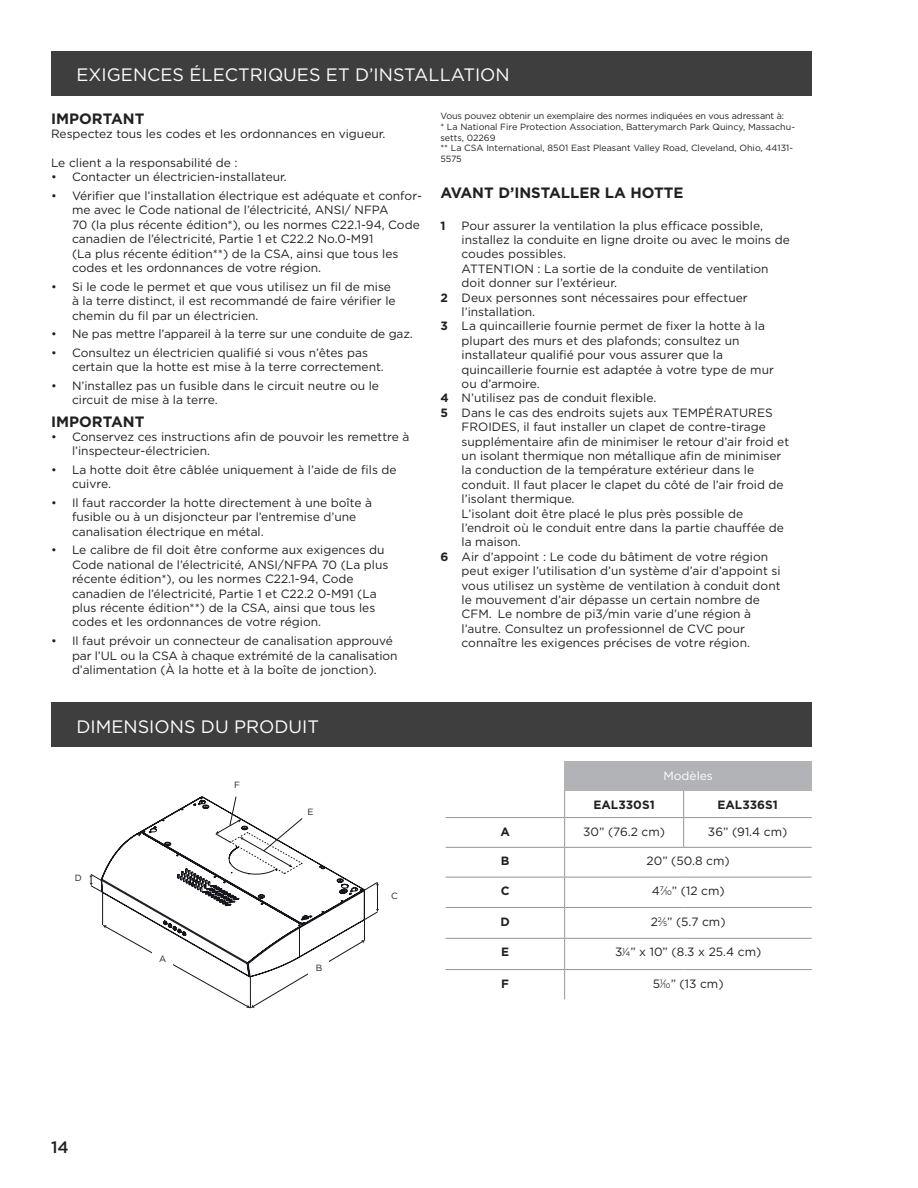
<style>
.page{position:relative;width:918px;height:1188px;background:#fff}
.page>*{position:absolute;margin:0;border:0;box-sizing:border-box;transform-origin:0 0}
.Títulos_subtítulos_c{font:18px "Gotham";color:#fff}
.t1{font:500 16.5px "Gotham";color:#231f20}
.t2{font:700 15px "Gotham";color:#231f20}
.Vinetas_1{font:12px/14.4px "Gotham";color:#231f20}
.Viñetas_bullets{font:12px/14.4px "Gotham";color:#231f20}
.Vinetas_1-2{font:700 12px "Gotham";color:#231f20}
.t3{font:12px "Gotham";color:#fff}
.Foot_note{font:9px/10.8px "Gotham";color:#231f20}
.s1{font-weight:700}
.s2{font-size:6.6px}
</style>
<div class="page">
<div style="left:51px;top:51px;width:761px;height:44px;background:#3e3e3f"></div>
<div style="left:51px;top:703px;width:761px;height:44px;background:#3e3e3f"></div>
<svg style="left:89px;top:796px;width:290px;height:212px"></svg>
<div style="left:152px;top:950px;width:21px;height:19px;background:#fff"></div>
<div style="left:308px;top:959px;width:21px;height:19px;background:#fff"></div>
<div style="left:565px;top:762px;width:247px;height:29px;background:#b2b3b7"></div>
<hr style="left:446px;top:817px;width:119px;height:1px;background:#939598">
<hr style="left:565px;top:817px;width:119px;height:1px;background:#939598">
<hr style="left:684px;top:817px;width:128px;height:1px;background:#939598">
<hr style="left:446px;top:847px;width:119px;height:1px;background:#939598">
<hr style="left:565px;top:847px;width:119px;height:1px;background:#939598">
<svg style="left:564px;top:791px;width:1px;height:86px"></svg>
<hr style="left:684px;top:847px;width:128px;height:1px;background:#939598">
<hr style="left:446px;top:877px;width:119px;height:1px;background:#939598">
<hr style="left:565px;top:877px;width:119px;height:1px;background:#939598">
<hr style="left:564px;top:877px;width:1px;height:30px;background:#939598">
<hr style="left:684px;top:877px;width:128px;height:1px;background:#939598">
<hr style="left:446px;top:907px;width:119px;height:1px;background:#939598">
<hr style="left:565px;top:907px;width:119px;height:1px;background:#939598">
<hr style="left:564px;top:908px;width:1px;height:30px;background:#939598">
<hr style="left:684px;top:907px;width:128px;height:1px;background:#939598">
<hr style="left:446px;top:938px;width:119px;height:1px;background:#939598">
<hr style="left:565px;top:938px;width:119px;height:1px;background:#939598">
<hr style="left:564px;top:939px;width:1px;height:30px;background:#939598">
<hr style="left:684px;top:938px;width:128px;height:1px;background:#939598">
<hr style="left:446px;top:969px;width:119px;height:1px;background:#939598">
<hr style="left:565px;top:969px;width:119px;height:1px;background:#939598">
<svg style="left:564px;top:970px;width:1px;height:29px"></svg>
<hr style="left:684px;top:969px;width:128px;height:1px;background:#939598">
<svg style="left:683px;top:791px;width:1px;height:56px"></svg>
<p class="Títulos_subtítulos_c" style="left:77px;top:63px;width:435px">EXIGENCES ÉLECTRIQUES ET D’INSTALLATION</p>
<p class="t2" style="left:51px;top:109px;width:95px">IMPORTANT</p>
<p class="Vinetas_1" style="left:51px;top:127px;width:336px">Respectez tous les codes et les ordonnances en vigueur.</p>
<p class="Vinetas_1" style="left:51px;top:155px;width:188px">Le client a la responsabilité de :</p>
<p class="Viñetas_bullets" style="left:51px;top:170px;width:237px">• Contacter un électricien-installateur.</p>
<p class="Viñetas_bullets" style="left:72px;top:188px;width:352px;text-indent:-21px">• Vérifier que l’installation électrique est adéquate et confor&shy;me avec le Code national de l’électricité, ANSI/ NFPA<br>70 (la plus récente édition*), ou les normes C22.1-94, Code canadien de l’électricité, Partie 1 et C22.2 No.0-M91<br>(La plus récente édition**) de la CSA, ainsi que tous les codes et les ordonnances de votre région.</p>
<p class="Viñetas_bullets" style="left:72px;top:279px;width:325px;text-indent:-21px">• Si le code le permet et que vous utilisez un fil de mise à la terre distinct, il est recommandé de faire vérifier le chemin du fil par un électricien.</p>
<p class="Viñetas_bullets" style="left:51px;top:326px;width:363px">• Ne pas mettre l’appareil à la terre sur une conduite de gaz.</p>
<p class="Viñetas_bullets" style="left:72px;top:345px;width:313px;text-indent:-21px">• Consultez un électricien qualifié si vous n’êtes pas certain que la hotte est mise à la terre correctement.</p>
<p class="Viñetas_bullets" style="left:72px;top:378px;width:308px;text-indent:-21px">• N’installez pas un fusible dans le circuit neutre ou le circuit de mise à la terre.</p>
<p class="t2" style="left:51px;top:411px;width:95px">IMPORTANT</p>
<p class="Viñetas_bullets" style="left:72px;top:429px;width:339px;text-indent:-21px">• Conservez ces instructions afin de pouvoir les remettre à l’inspecteur-électricien.</p>
<p class="Viñetas_bullets" style="left:72px;top:462px;width:326px;text-indent:-21px">• La hotte doit être câblée uniquement à l’aide de fils de cuivre.</p>
<p class="Viñetas_bullets" style="left:72px;top:495px;width:302px;text-indent:-21px">• Il faut raccorder la hotte directement à une boîte à fusible ou à un disjoncteur par l’entremise d’une canalisation électrique en métal.</p>
<p class="Viñetas_bullets" style="left:72px;top:543px;width:318px;text-indent:-21px">• Le calibre de fil doit être conforme aux exigences du Code national de l’électricité, ANSI/NFPA 70 (La plus récente édition*), ou les normes C22.1-94, Code canadien de l’électricité, Partie 1 et C22.2 0-M91 (La plus récente édition**) de la CSA, ainsi que tous les codes et les ordonnances de votre région.</p>
<p class="Viñetas_bullets" style="left:72px;top:633px;width:327px;text-indent:-21px">• Il faut prévoir un connecteur de canalisation approuvé par l’UL ou la CSA à chaque extrémité de la canalisation d’alimentation (À la hotte et à la boîte de jonction).</p>
<p class="Foot_note" style="left:440px;top:110px;width:345px">Vous pouvez obtenir un exemplaire des normes indiquées en vous adressant à:</p>
<p class="Foot_note" style="left:440px;top:121px;width:356px">* La National Fire Protection Association, Batterymarch Park Quincy, Massachu&shy;setts, 02269</p>
<p class="Foot_note" style="left:440px;top:143px;width:354px">** La CSA International, 8501 East Pleasant Valley Road, Cleveland, Ohio, 44131-<br>5575</p>
<p class="t2" style="left:440px;top:183px;width:245px">AVANT D’INSTALLER LA HOTTE</p>
<p class="Vinetas_1-2" style="left:440px;top:217px;width:7px">1</p>
<p class="Vinetas_1" style="left:462px;top:218px;width:330px">Pour assurer la ventilation la plus efficace possible, installez la conduite en ligne droite ou avec le moins de coudes possibles.<br>ATTENTION : La sortie de la conduite de ventilation doit donner sur l’extérieur.</p>
<p class="Vinetas_1" style="left:462px;top:290px;width:288px;text-indent:-21px"><span class="s1">2</span> Deux personnes sont nécessaires pour effectuer l’installation.</p>
<p class="Vinetas_1" style="left:462px;top:319px;width:314px;text-indent:-21px"><span class="s1">3</span> La quincaillerie fournie permet de fixer la hotte à la plupart des murs et des plafonds; consultez un installateur qualifié pour vous assurer que la quincaillerie fournie est adaptée à votre type de mur ou d’armoire.</p>
<p class="Vinetas_1" style="left:440px;top:391px;width:217px"><span class="s1">4</span> N’utilisez pas de conduit flexible.</p>
<p class="Vinetas_1" style="left:462px;top:405px;width:329px;text-indent:-21px"><span class="s1">5</span> Dans le cas des endroits sujets aux TEMPÉRATURES FROIDES, il faut installer un clapet de contre-tirage supplémentaire afin de minimiser le retour d’air froid et un isolant thermique non métallique afin de minimiser la conduction de la température extérieur dans le conduit. Il faut placer le clapet du côté de l’air froid de l’isolant thermique.<br>L’isolant doit être placé le plus près possible de l’endroit où le conduit entre dans la partie chauffée de la maison.</p>
<p class="Vinetas_1" style="left:462px;top:549px;width:320px;text-indent:-21px"><span class="s1">6</span> Air d’appoint : Le code du bâtiment de votre région peut exiger l’utilisation d’un système d’air d’appoint si vous utilisez un système de ventilation à conduit dont le mouvement d’air dépasse un certain nombre de CFM. Le nombre de pi3/min varie d’une région à l’autre. Consultez un professionnel de CVC pour connaître les exigences précises de votre région.</p>
<p class="Títulos_subtítulos_c" style="left:77px;top:715px;width:244px">DIMENSIONS DU PRODUIT</p>
<p class="Foot_note" style="left:75px;top:872px;width:9px">D</p>
<h2 class="t1" style="left:51px;top:1136px;width:19px">14</h2>
<p class="Foot_note" style="left:159px;top:954px;width:9px">A</p>
<p class="Foot_note" style="left:234px;top:779px;width:7px">F</p>
<p class="Foot_note" style="left:307px;top:806px;width:8px">E</p>
<p class="Foot_note" style="left:316px;top:962px;width:8px">B</p>
<p class="Foot_note" style="left:391px;top:890px;width:8px">C</p>
<p class="t3" style="left:663px;top:768px;width:51px">Modèles</p>
<p class="Vinetas_1-2" style="left:593px;top:797px;width:63px">EAL330S1</p>
<p class="Vinetas_1-2" style="left:717px;top:797px;width:62px">EAL336S1</p>
<p class="Vinetas_1-2" style="left:500px;top:823px;width:11px">A</p>
<p class="Vinetas_1" style="left:583px;top:824px;width:83px">30” (76.2 cm)</p>
<p class="Vinetas_1" style="left:708px;top:824px;width:81px">36” (91.4 cm)</p>
<p class="Vinetas_1-2" style="left:501px;top:853px;width:10px">B</p>
<p class="Vinetas_1" style="left:647px;top:854px;width:85px">20” (50.8 cm)</p>
<p class="Vinetas_1-2" style="left:501px;top:883px;width:10px">C</p>
<p class="Vinetas_1" style="left:652px;top:884px;width:74px">4<sup>7</sup>⁄<span class="s2">10</span>” (12 cm)</p>
<p class="Vinetas_1-2" style="left:500px;top:913px;width:11px">D</p>
<p class="Vinetas_1" style="left:651px;top:914px;width:76px">2<sup>2</sup>⁄<span class="s2">5</span>” (5.7 cm)</p>
<p class="Vinetas_1-2" style="left:501px;top:944px;width:10px">E</p>
<p class="Vinetas_1" style="left:615px;top:945px;width:148px">3<sup>1</sup>⁄<span class="s2">4</span>” x 10” (8.3 x 25.4 cm)</p>
<p class="Vinetas_1-2" style="left:501px;top:975px;width:9px">F</p>
<p class="Vinetas_1" style="left:653px;top:976px;width:72px">5<sup>1</sup>⁄<span class="s2">10</span>” (13 cm)</p>
</div>
